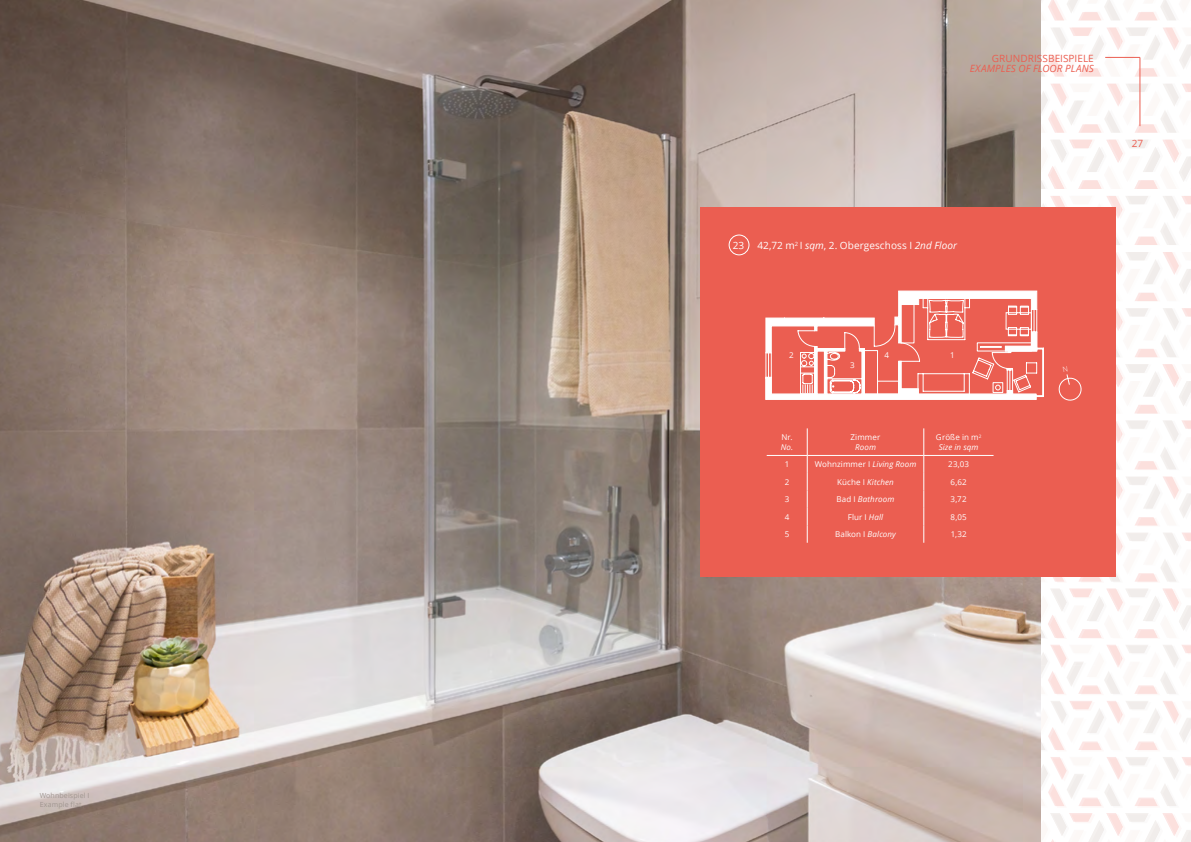
<style>
.page{position:relative;width:1191px;height:842px;background:#fff}
.page>*{position:absolute;margin:0;border:0;box-sizing:border-box;transform-origin:0 0}
.t1{font:10px "Open Sans";letter-spacing:.01em;color:#fff}
.t2{font:10px "Open Sans";letter-spacing:.005em;color:#eb5e51}
.t3{font:italic 10px "Open Sans";letter-spacing:.005em;color:#eb5e51}
.t4{font:8px "Open Sans";letter-spacing:.015em;color:#fff}
.t5{font:italic 8px/9.6px "Open Sans";letter-spacing:.015em;color:#fff;text-align:center}
.t6{font:7px/8.4px "Open Sans";letter-spacing:.02em;color:#a09690}
.s1{font-style:italic}
.s2{font-style:normal}
</style>
<div class="page">
<svg style="left:1040px;top:0;width:151px;height:842px"></svg>
<img style="left:0;top:0;width:1040px;height:842px">
<div style="left:700px;top:207px;width:415px;height:370px;background:#eb5e51"></div>
<div style="left:728px;top:235px;width:21px;height:20px;border:1px solid #fff;border-radius:50%"></div>
<svg style="left:766px;top:291px;width:277px;height:109px"></svg>
<svg style="left:807px;top:428px;width:1px;height:115px"></svg>
<svg style="left:923px;top:428px;width:1px;height:115px"></svg>
<hr style="left:766px;top:455px;width:41px;height:1px;background:#fff">
<hr style="left:807px;top:455px;width:116px;height:1px;background:#fff">
<hr style="left:923px;top:455px;width:70px;height:1px;background:#fff">
<hr style="left:1139px;top:57px;width:1px;height:69px;background:#eb5e51">
<hr style="left:1105px;top:57px;width:35px;height:1px;background:#eb5e51">
<svg style="left:1058px;top:374px;width:24px;height:27px"></svg>
<p class="t6" style="left:40px;top:791px;width:51px">Wohnbeispiel I<br>Example flat</p>
<p class="t2" style="left:992px;top:51px;width:103px">GRUNDRISSBEISPIELE</p>
<p class="t3" style="left:969px;top:61px;width:125px">EXAMPLES OF FLOOR PLANS</p>
<p class="t1" style="left:733px;top:238px;width:13px">23</p>
<p class="t1" style="left:757px;top:239px;width:201px">42,72 m<sup>2</sup> I <span class="s1">sqm</span>, 2. Obergeschoss I <span class="s1">2nd Floor</span></p>
<p class="t2" style="left:1131px;top:137px;width:13px">27</p>
<p class="t4" style="left:789px;top:349px;width:6px">2</p>
<p class="t4" style="left:950px;top:349px;width:6px">1</p>
<p class="t4" style="left:850px;top:360px;width:6px">3</p>
<p class="t4" style="left:884px;top:349px;width:6px">4</p>
<p class="t4" style="left:781px;top:432px;width:13px">Nr.</p>
<p class="t5" style="left:780px;top:442px;width:14px">No.</p>
<p class="t4" style="left:850px;top:432px;width:31px">Zimmer</p>
<p class="t5" style="left:855px;top:442px;width:22px">Room</p>
<p class="t5" style="left:936px;top:432px;width:47px"><span class="s2">Größe in m</span><sup>2<br></sup>Size in sqm</p>
<p class="t4" style="left:784px;top:459px;width:6px">1</p>
<p class="t4" style="left:814px;top:459px;width:103px">Wohnzimmer I <span class="s1">Living Room</span></p>
<p class="t4" style="left:948px;top:459px;width:22px">23,03</p>
<p class="t4" style="left:784px;top:476px;width:6px">2</p>
<p class="t5" style="left:837px;top:477px;width:58px"><span class="s2">Küche I</span> Kitchen</p>
<p class="t4" style="left:950px;top:476px;width:18px">6,62</p>
<p class="t4" style="left:784px;top:494px;width:6px">3</p>
<p class="t5" style="left:836px;top:494px;width:59px"><span class="s2">Bad I</span> Bathroom</p>
<p class="t4" style="left:950px;top:494px;width:18px">3,72</p>
<p class="t4" style="left:784px;top:511px;width:6px">4</p>
<p class="t4" style="left:847px;top:511px;width:37px">Flur I <span class="s1">Hall</span></p>
<p class="t4" style="left:950px;top:511px;width:18px">8,05</p>
<p class="t4" style="left:784px;top:529px;width:6px">5</p>
<p class="t4" style="left:835px;top:529px;width:62px">Balkon I <span class="s1">Balcony</span></p>
<p class="t4" style="left:950px;top:529px;width:17px">1,32</p>
</div>
